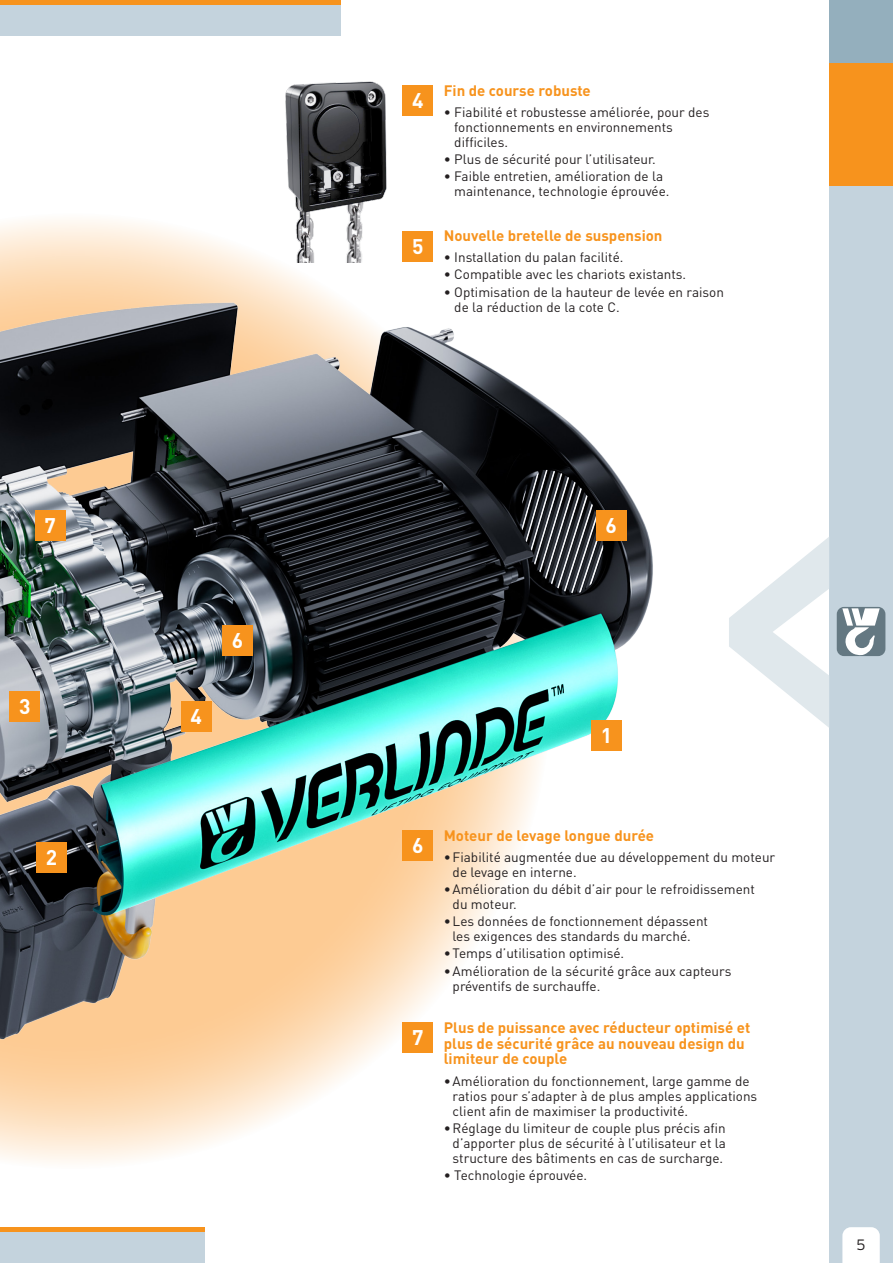
<style>
.page{position:relative;width:893px;height:1263px;background:#fff}
.page>*{position:absolute;margin:0;border:0;box-sizing:border-box;transform-origin:0 0}
.t1{font:700 21px "DIN";color:#fff}
.t2{font:700 15px/15.8px "DIN";color:#f7931d}
.t3{font:300 15px "Interstate";color:#231f20}
.t4{font:13.5px/15px "DIN";color:#231f20}
</style>
<div class="page">
<svg style="left:0;top:220px;width:371px;height:943px"></svg>
<img style="left:0;top:279px;width:653px;height:775px">
<div style="left:829px;top:0;width:64px;height:1263px;background:#c4d3dd"></div>
<div style="left:829px;top:0;width:64px;height:64px;background:#94afbd"></div>
<div style="left:829px;top:64px;width:64px;height:122px;background:#f7931d"></div>
<div style="left:837px;top:607px;width:48px;height:49px;background:#647882;border-radius:7px"></div>
<svg style="left:842px;top:608px;width:38px;height:48px"></svg>
<div style="left:0;top:1227px;width:204px;height:36px;background:#c4d3dd"></div>
<hr style="left:0;top:1227px;width:204px;height:4px;background:#f7931d">
<div style="left:0;top:0;width:340px;height:36px;background:#c4d3dd"></div>
<hr style="left:0;top:0;width:340px;height:4px;background:#f7931d">
<svg style="left:842px;top:1227px;width:38px;height:36px"></svg>
<svg style="left:729px;top:537px;width:100px;height:191px"></svg>
<div style="left:591px;top:720px;width:31px;height:31px;background:#f7931d"></div>
<div style="left:36px;top:842px;width:31px;height:31px;background:#f7931d"></div>
<div style="left:10px;top:691px;width:30px;height:31px;background:#f7931d"></div>
<div style="left:596px;top:510px;width:31px;height:31px;background:#f7931d"></div>
<div style="left:402px;top:830px;width:31px;height:31px;background:#f7931d"></div>
<div style="left:402px;top:1022px;width:31px;height:30px;background:#f7931d"></div>
<div style="left:222px;top:625px;width:31px;height:31px;background:#f7931d"></div>
<div style="left:402px;top:231px;width:31px;height:31px;background:#f7931d"></div>
<div style="left:181px;top:701px;width:31px;height:31px;background:#f7931d"></div>
<div style="left:402px;top:85px;width:31px;height:31px;background:#f7931d"></div>
<div style="left:35px;top:510px;width:31px;height:31px;background:#f7931d"></div>
<img style="left:275px;top:81px;width:112px;height:181px">
<p class="t1" style="left:44px;top:512px;width:13px">7</p>
<p class="t1" style="left:19px;top:693px;width:13px">3</p>
<p class="t1" style="left:46px;top:843px;width:13px">2</p>
<p class="t1" style="left:191px;top:703px;width:13px">4</p>
<p class="t1" style="left:232px;top:627px;width:13px">6</p>
<p class="t1" style="left:412px;top:87px;width:13px">4</p>
<p class="t1" style="left:412px;top:232px;width:13px">5</p>
<p class="t2" style="left:444px;top:82px;width:149px">Fin de course robuste</p>
<p class="t4" style="left:454px;top:104px;width:257px;text-indent:-11px">• Fiabilité et robustesse améliorée, pour des fonctionnements en environnements difficiles.</p>
<p class="t4" style="left:444px;top:152px;width:214px">• Plus de sécurité pour l’utilisateur.</p>
<p class="t4" style="left:454px;top:169px;width:217px;text-indent:-11px">• Faible entretien, amélioration de la maintenance, technologie éprouvée.</p>
<p class="t2" style="left:444px;top:227px;width:220px">Nouvelle bretelle de suspension</p>
<p class="t4" style="left:444px;top:250px;width:181px">• Installation du palan facilité.</p>
<p class="t4" style="left:444px;top:267px;width:244px">• Compatible avec les chariots existants.</p>
<p class="t4" style="left:454px;top:284px;width:271px;text-indent:-11px">• Optimisation de la hauteur de levée en raison de la réduction de la cote C.</p>
<p class="t1" style="left:606px;top:512px;width:13px">6</p>
<p class="t1" style="left:601px;top:722px;width:13px">1</p>
<p class="t1" style="left:412px;top:831px;width:13px">6</p>
<p class="t1" style="left:412px;top:1023px;width:13px">7</p>
<p class="t2" style="left:444px;top:827px;width:212px">Moteur de levage longue durée</p>
<p class="t4" style="left:453px;top:849px;width:324px;text-indent:-9px">• Fiabilité augmentée due au développement du moteur de levage en interne.</p>
<p class="t4" style="left:453px;top:881px;width:304px;text-indent:-9px">• Amélioration du débit d’air pour le refroidissement du moteur.</p>
<p class="t4" style="left:453px;top:914px;width:257px;text-indent:-9px">• Les données de fonctionnement dépassent les exigences des standards du marché.</p>
<p class="t4" style="left:444px;top:946px;width:182px">•Temps d’utilisation optimisé.</p>
<p class="t4" style="left:453px;top:963px;width:280px;text-indent:-9px">• Amélioration de la sécurité grâce aux capteurs préventifs de surchauffe.</p>
<p class="t2" style="left:444px;top:1019px;width:308px">Plus de puissance avec réducteur optimisé et plus de sécurité grâce au nouveau design du limiteur de couple</p>
<p class="t4" style="left:453px;top:1073px;width:306px;text-indent:-9px">• Amélioration du fonctionnement, large gamme de ratios pour s’adapter à de plus amples applications client afin de maximiser la productivité.</p>
<p class="t4" style="left:453px;top:1120px;width:275px;text-align:justify;text-indent:-9px">• Réglage du limiteur de couple plus précis afin d’apporter plus de sécurité à l’utilisateur et la structure des bâtiments en cas de surcharge.</p>
<p class="t4" style="left:444px;top:1167px;width:145px">• Technologie éprouvée.</p>
<p class="t3" style="left:856px;top:1236px;width:11px">5</p>
</div>
